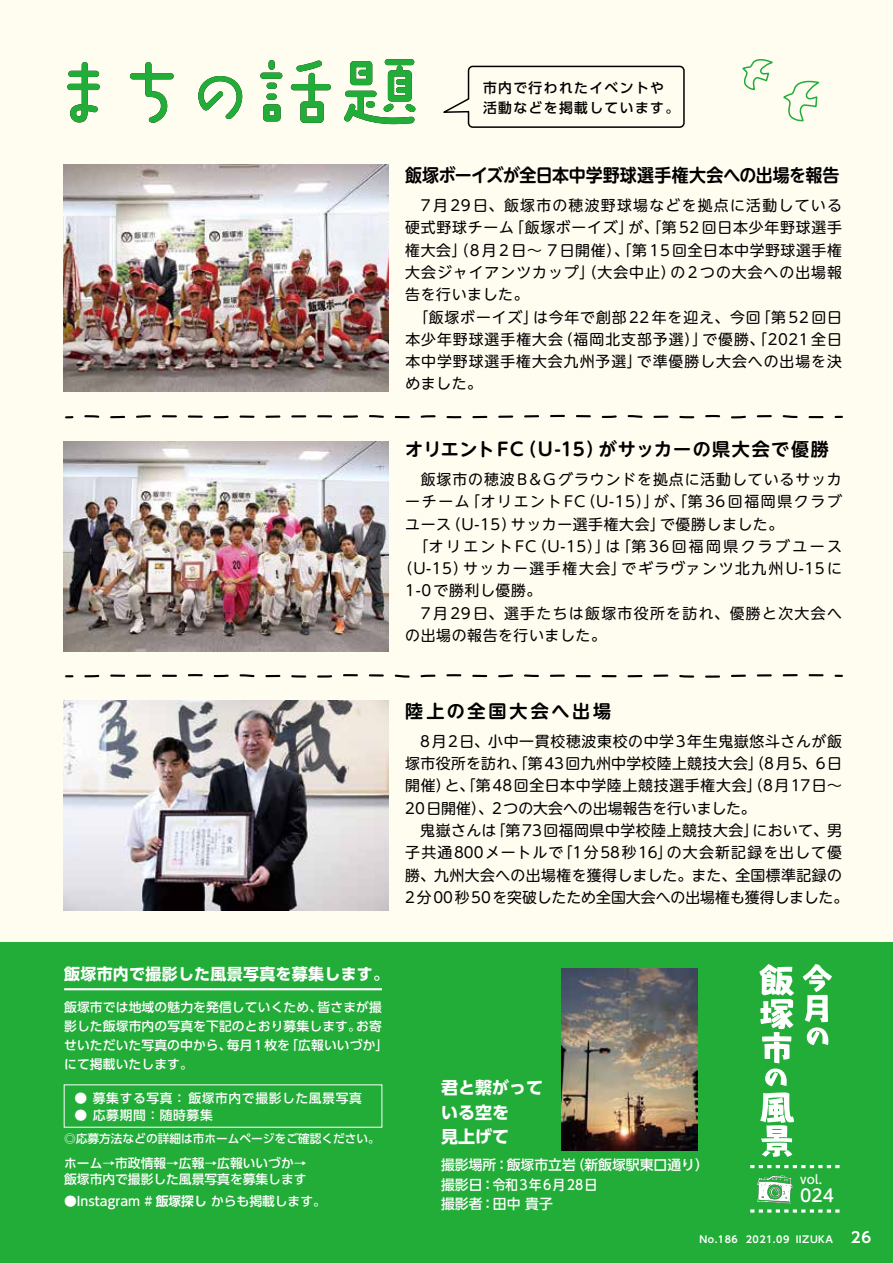
<style>
.page{position:relative;width:893px;height:1263px;background:#fffcf0}
.page>*{position:absolute;margin:0;border:0;box-sizing:border-box;transform-origin:0 0}
.t1{font:700 18px "UD Shin M Go Pro De";letter-spacing:-.01em;color:#000;scale:.94 1}
.t2{font:700 18px "UD Shin M Go Pro De";letter-spacing:.055em;color:#000}
.t3{font:700 18px "UD Shin M Go Pro De";letter-spacing:.16em;color:#000}
.t4{font:500 17.1px "UD Shin M Go Pro";color:#fff}
.t5{font:700 16.95px/24.5px "UD Shin Go Pro";color:#fff}
.t6{font:700 15.9px "UD Shin Go Pro";letter-spacing:.02em;color:#fff}
.t7{font:14.85px/22.4px "UD Shin M Go Pro";letter-spacing:.06em;color:#000}
.t8{font:14.85px/22.4px "UD Shin M Go Pro";letter-spacing:.03em;color:#000}
.t9{font:14.85px "UD Shin M Go Pro";letter-spacing:.04em;color:#000}
.t10{font:14.85px "UD Shin M Go Pro";letter-spacing:.11em;color:#000}
.t11{font:14.85px "UD Shin M Go Pro";letter-spacing:.16em;color:#000}
.t12{font:14.85px "UD Shin M Go Pro";letter-spacing:.115em;color:#000}
.t13{font:14.85px "UD Shin M Go Pro";letter-spacing:.09em;color:#000}
.t14{font:500 13.8px/19.2px "UD Shin Go Pro";color:#fff}
.t15{font:500 13.8px/20.2px "UD Shin Go Pro";letter-spacing:.1em;color:#000}
.t16{font:500 12.75px/19.2px "UD Shin Go Pro";letter-spacing:.01em;color:#fff}
.t17{font:500 12.75px "UD Shin Go Pro";letter-spacing:.05em;color:#fff}
.t18{font:500 12px "UD Shin M Go Pro";color:#fff}
.t19{font:500 11.7px "UD Shin Go Pro";color:#fff}
.t20{font:700 9.6px "UD Shin Go Pro De";letter-spacing:.05em;color:#fff}
.s1{font-family:"UD Shin Go Pro De";font-weight:700}
.s2{font-size:14.85px}
</style>
<div class="page">
<div style="left:0;top:943px;width:893px;height:320px;background:#22ac38"></div>
<svg style="left:443px;top:65px;width:242px;height:63px"></svg>
<svg style="left:67px;top:62px;width:33px;height:60px"></svg>
<svg style="left:130px;top:62px;width:44px;height:61px"></svg>
<svg style="left:198px;top:76px;width:44px;height:43px"></svg>
<svg style="left:260px;top:60px;width:71px;height:63px"></svg>
<svg style="left:344px;top:59px;width:72px;height:65px"></svg>
<hr style="left:64px;top:988px;width:318px;height:2px;background:#fff">
<svg style="left:742px;top:59px;width:31px;height:32px"></svg>
<svg style="left:783px;top:81px;width:37px;height:41px"></svg>
<svg style="left:802px;top:964px;width:30px;height:81px"></svg>
<svg style="left:759px;top:964px;width:35px;height:122px"></svg>
<svg style="left:760px;top:1092px;width:34px;height:65px"></svg>
<svg style="left:750px;top:1165px;width:90px;height:3px"></svg>
<svg style="left:750px;top:1175px;width:90px;height:37px"></svg>
<svg style="left:65px;top:416px;width:9px;height:3px"></svg>
<svg style="left:84px;top:414px;width:759px;height:5px"></svg>
<svg style="left:65px;top:675px;width:9px;height:3px"></svg>
<svg style="left:84px;top:674px;width:759px;height:4px"></svg>
<img style="left:64px;top:165px;width:324px;height:227px">
<img style="left:64px;top:441px;width:324px;height:210px">
<img style="left:64px;top:701px;width:324px;height:209px">
<img style="left:561px;top:968px;width:137px;height:182px">
<p class="t15" style="left:483px;top:77px;width:198px">市内で行われたイベントや活動などを掲載しています。</p>
<p class="t1" style="left:405px;top:161px;width:463px">飯塚ボーイズが全日本中学野球選手権大会への出場を報告</p>
<p class="t7" style="left:405px;top:193px;width:438px;text-indent:15px">7月29日、飯塚市の穂波野球場などを拠点に活動している硬式野球チーム「飯塚ボーイズ」が、「第52回日本少年野球選手権大会」（8月2日～ 7日開催）、「第15回全日本中学野球選手権大会ジャイアンツカップ」（大会中止）の2つの大会への出場報告を行いました。<br>　「飯塚ボーイズ」は今年で創部 22年を迎え、今回「第52回日本少年野球選手権大会（福岡北支部予選）」で優勝、「2021全日本中学野球選手権大会九州予選」で準優勝し大会への出場を決めました。</p>
<p class="t2" style="left:405px;top:435px;width:425px">オリエントFC（U-15）がサッカーの県大会で優勝</p>
<p class="t7" style="left:405px;top:467px;width:438px">　飯塚市の穂波B＆Gグラウンドを拠点に活動しているサッカ</p>
<p class="t10" style="left:405px;top:489px;width:438px">ーチーム「オリエントFC（U-15）」が、「第36回福岡県クラブ</p>
<p class="t9" style="left:405px;top:512px;width:380px">ユース（U-15）サッカー選手権大会」で優勝しました。</p>
<p class="t11" style="left:405px;top:534px;width:438px">　「オリエントFC（U-15）」は「第36回福岡県クラブユース</p>
<p class="t12" style="left:398px;top:556px;width:446px">（U-15）サッカー選手権大会」でギラヴァンツ北九州U-15に</p>
<p class="t9" style="left:405px;top:579px;width:138px">1-0で勝利し優勝。</p>
<p class="t13" style="left:421px;top:601px;width:423px">7月29日、選手たちは飯塚市役所を訪れ、優勝と次大会へ</p>
<p class="t9" style="left:405px;top:623px;width:202px">の出場の報告を行いました。</p>
<p class="t3" style="left:405px;top:697px;width:207px">陸上の全国大会へ出場</p>
<p class="t8" style="left:405px;top:729px;width:445px;text-indent:15px">8月2日、小中一貫校穂波東校の中学3年生鬼嶽悠斗さんが飯塚市役所を訪れ、「第43回九州中学校陸上競技大会」（8月5、6日開催）と、「第48回全日本中学陸上競技選手権大会」（8月17日～20日開催）、2つの大会への出場報告を行いました。<br>　鬼嶽さんは「第73回福岡県中学校陸上競技大会」において、男子共通800メートルで「1分58秒16」の大会新記録を出して優勝、九州大会への出場権を獲得しました。また、全国標準記録の2分00秒50を突破したため全国大会への出場権も獲得しました。</p>
<p class="t6" style="left:64px;top:961px;width:326px">飯塚市内で撮影した風景写真を募集します。</p>
<p class="t16" style="left:64px;top:997px;width:326px">飯塚市では地域の魅力を発信していくため、皆さまが撮影した飯塚市内の写真を下記のとおり募集します。お寄せいただいた写真の中から、毎月1枚を「広報いいづか」にて掲載いたします。</p>
<p class="t17" style="left:75px;top:1088px;width:289px">● 募集する写真： 飯塚市内で撮影した風景写真</p>
<p class="t17" style="left:75px;top:1105px;width:140px">● 応募期間：随時募集</p>
<p class="t19" style="left:64px;top:1129px;width:317px">◎応募方法などの詳細は市ホームページをご確認ください。</p>
<p class="t16" style="left:64px;top:1155px;width:244px;line-height:15.9px">ホーム→市政情報→広報→広報いいづか→飯塚市内で撮影した風景写真を募集します</p>
<p class="t16" style="left:64px;top:1191px;width:263px">●Instagram <span class="s1"># 飯塚探し</span> からも掲載します。</p>
<p class="t5" style="left:441px;top:1075px;width:104px">君と繋がっている空を<br>見上げて</p>
<p class="t14" style="left:441px;top:1155px;width:269px">撮影場所：飯塚市立岩（新飯塚駅東口通り）撮影日：令和3年6月28日<br>撮影者：田中 貴子</p>
<p class="t18" style="left:800px;top:1170px;width:23px">vol.</p>
<p class="t4" style="left:800px;top:1182px;width:35px">024</p>
<p class="t20" style="left:699px;top:1231px;width:173px">No.186 2021.09 IIZUKA <span class="s2">26</span></p>
</div>
